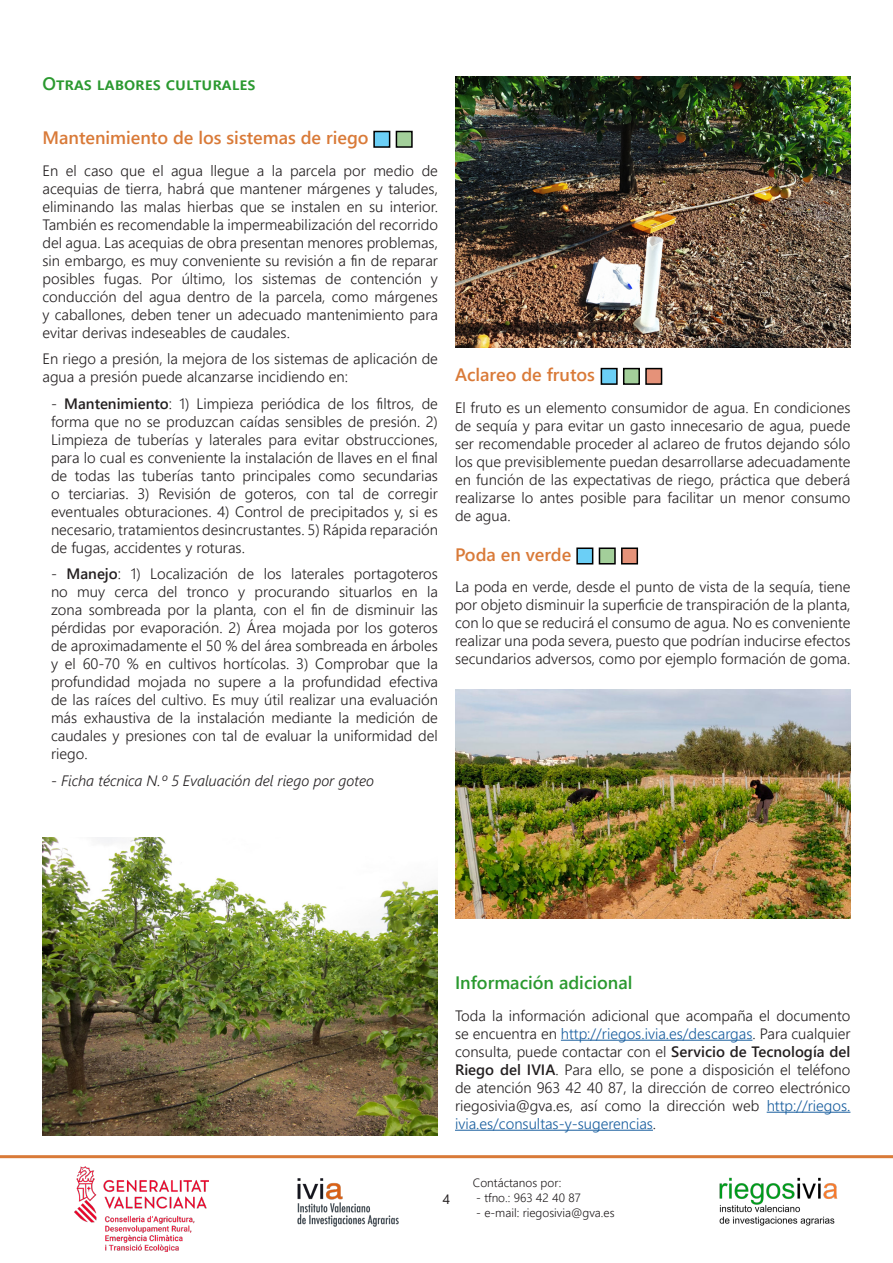
<style>
.page{position:relative;width:893px;height:1263px;background:#fff}
.page>*{position:absolute;margin:0;border:0;box-sizing:border-box;transform-origin:0 0}
.t1{font:600 18px "Segoe UI";color:#d97a38}
.t2{font:600 18px "Segoe UI";letter-spacing:.02em;color:#2a992f}
.t3{font:600 18px "Segoe UI";color:#2a992f}
.t4{font:300 15px/18px "Segoe UI";color:#231f20;text-align:justify}
.t5{font:italic 300 15px "Segoe UI";color:#231f20}
.t6{font:13.5px "Segoe UI";color:#231f20}
.t7{font:300 12px "Segoe UI";color:#231f20}
.s1{font-weight:600}
.s2{font-style:normal}
.s3{color:#175d9e}
</style>
<div class="page">
<hr style="left:0;top:1155px;width:893px;height:3px;background:#d97a38">
<img style="left:74px;top:1167px;width:134px;height:85px">
<img style="left:719px;top:1177px;width:119px;height:49px">
<img style="left:272px;top:1158px;width:134px;height:69px">
<hr style="left:561px;top:1040px;width:191px;height:1px;background:#175d9e">
<hr style="left:767px;top:1112px;width:83px;height:1px;background:#175d9e">
<hr style="left:455px;top:1130px;width:198px;height:1px;background:#175d9e">
<div style="left:373px;top:131px;width:17px;height:17px;background:#6bcff6;border:2px solid #000"></div>
<div style="left:396px;top:131px;width:17px;height:17px;background:#a3cf9a;border:2px solid #000"></div>
<div style="left:601px;top:368px;width:17px;height:17px;background:#6bcff6;border:2px solid #000"></div>
<div style="left:623px;top:368px;width:17px;height:17px;background:#a3cf9a;border:2px solid #000"></div>
<div style="left:645px;top:368px;width:17px;height:17px;background:#e59279;border:2px solid #000"></div>
<div style="left:576px;top:547px;width:17px;height:17px;background:#6bcff6;border:2px solid #000"></div>
<div style="left:599px;top:547px;width:17px;height:17px;background:#a3cf9a;border:2px solid #000"></div>
<div style="left:621px;top:547px;width:17px;height:17px;background:#e59279;border:2px solid #000"></div>
<img style="left:455px;top:690px;width:395px;height:228px">
<img style="left:455px;top:77px;width:395px;height:271px">
<img style="left:43px;top:838px;width:395px;height:297px">
<p class="t2" style="left:43px;top:66px;width:215px">Otras labores culturales</p>
<p class="t1" style="left:43px;top:120px;width:328px">Mantenimiento de los sistemas de riego</p>
<p class="t4" style="left:43px;top:160px;width:397px">En el caso que el agua llegue a la parcela por medio de acequias de tierra, habrá que mantener márgenes y taludes, eliminando las malas hierbas que se instalen en su interior.<br>También es recomendable la impermeabilización del recorrido del agua. Las acequias de obra presentan menores problemas, sin embargo, es muy conveniente su revisión a fin de reparar posibles fugas. Por último, los sistemas de contención y conducción del agua dentro de la parcela, como márgenes y caballones, deben tener un adecuado mantenimiento para evitar derivas indeseables de caudales.</p>
<p class="t4" style="left:43px;top:348px;width:397px">En riego a presión, la mejora de los sistemas de aplicación de agua a presión puede alcanzarse incidiendo en:</p>
<p class="t4" style="left:51px;top:393px;width:388px">- <span class="s1">Mantenimiento</span>: 1) Limpieza periódica de los filtros, de forma que no se produzcan caídas sensibles de presión. 2)<br>Limpieza de tuberías y laterales para evitar obstrucciones, para lo cual es conveniente la instalación de llaves en el final de todas las tuberías tanto principales como secundarias o terciarias. 3) Revisión de goteros, con tal de corregir eventuales obturaciones. 4) Control de precipitados y, si es necesario, tratamientos desincrustantes. 5) Rápida reparación de fugas, accidentes y roturas.</p>
<p class="t4" style="left:51px;top:563px;width:388px">- <span class="s1">Manejo</span>: 1) Localización de los laterales portagoteros no muy cerca del tronco y procurando situarlos en la zona sombreada por la planta, con el fin de disminuir las pérdidas por evaporación. 2) Área mojada por los goteros de aproximadamente el 50 % del área sombreada en árboles y el 60-70 % en cultivos hortícolas. 3) Comprobar que la profundidad mojada no supere a la profundidad efectiva de las raíces del cultivo. Es muy útil realizar una evaluación más exhaustiva de la instalación mediante la medición de caudales y presiones con tal de evaluar la uniformidad del riego.</p>
<p class="t5" style="left:51px;top:766px;width:325px"><span class="s2">-</span> Ficha técnica N.º 5 Evaluación del riego por goteo</p>
<p class="t1" style="left:455px;top:358px;width:142px">Aclareo de frutos</p>
<p class="t4" style="left:455px;top:397px;width:397px">El fruto es un elemento consumidor de agua. En condiciones de sequía y para evitar un gasto innecesario de agua, puede ser recomendable proceder al aclareo de frutos dejando sólo los que previsiblemente puedan desarrollarse adecuadamente en función de las expectativas de riego, práctica que deberá realizarse lo antes posible para facilitar un menor consumo de agua.</p>
<p class="t1" style="left:455px;top:537px;width:118px">Poda en verde</p>
<p class="t4" style="left:455px;top:577px;width:397px">La poda en verde, desde el punto de vista de la sequía, tiene por objeto disminuir la superficie de transpiración de la planta, con lo que se reducirá el consumo de agua. No es conveniente realizar una poda severa, puesto que podrían inducirse efectos secundarios adversos, como por ejemplo formación de goma.</p>
<p class="t3" style="left:455px;top:966px;width:179px">Información adicional</p>
<p class="t4" style="left:455px;top:1005px;width:397px">Toda la información adicional que acompaña el documento se encuentra en <span class="s3">http://riegos.ivia.es/descargas</span>. Para cualquier consulta, puede contactar con el <span class="s1">Servicio de Tecnología del Riego del IVIA</span>. Para ello, se pone a disposición el teléfono de atención 963 42 40 87, la dirección de correo electrónico riegosivia@gva.es, así como la dirección web <span class="s3">http://riegos. ivia.es/consultas-y-sugerencias</span>.</p>
<p class="t6" style="left:443px;top:1186px;width:9px">4</p>
<p class="t7" style="left:473px;top:1171px;width:90px">Contáctanos por:</p>
<p class="t7" style="left:476px;top:1186px;width:106px">- tfno.: 963 42 40 87</p>
<p class="t7" style="left:476px;top:1201px;width:140px">- e-mail: riegosivia@gva.es</p>
</div>
